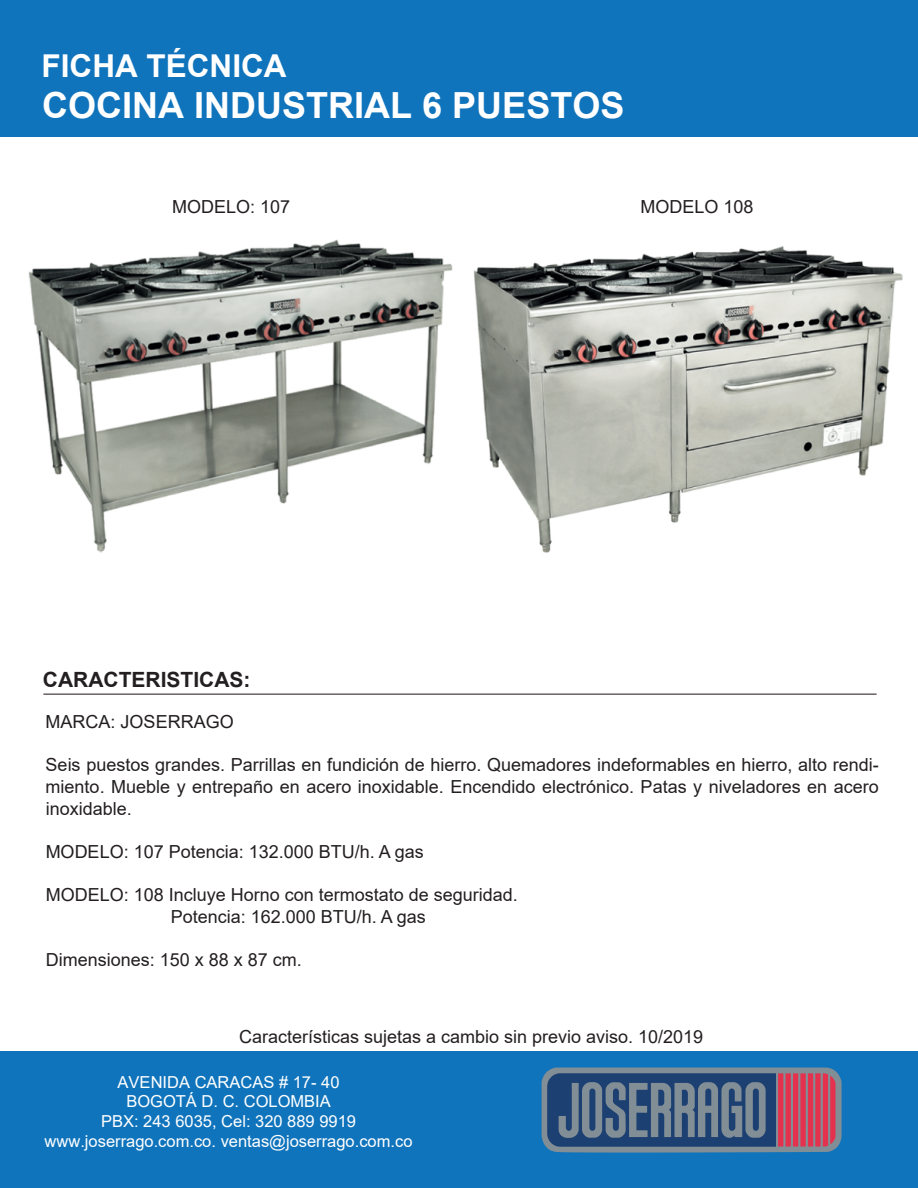
<style>
.page{position:relative;width:918px;height:1188px;background:#fff}
.page>*{position:absolute;margin:0;border:0;box-sizing:border-box;transform-origin:0 0}
.t1{font:700 36px "Arial";color:#fff}
.t2{font:700 31.5px "Arial";color:#fff}
.t3{font:700 21px "Arial";color:#231f20}
.t4{font:18px/21.6px "Arial";color:#231f20;text-align:justify}
.t5{font:16.5px/19.8px "Arial";color:#fff;text-align:center}
</style>
<div class="page">
<div style="left:0;top:1052px;width:918px;height:136px;background:#1074bc"></div>
<div style="left:0;top:0;width:918px;height:136px;background:#1074bc"></div>
<svg style="left:542px;top:1068px;width:300px;height:85px;background:#676580"></svg>
<hr style="left:43px;top:694px;width:834px;height:1px;background:#1e1013">
<img style="left:28px;top:239px;width:425px;height:314px">
<img style="left:473px;top:246px;width:430px;height:307px">
<h2 class="t2" style="left:42px;top:43px;width:246px">FICHA TÉCNICA</h2>
<h1 class="t1" style="left:42px;top:80px;width:584px">COCINA INDUSTRIAL 6 PUESTOS</h1>
<p class="t4" style="left:172px;top:195px;width:120px">MODELO: 107</p>
<p class="t4" style="left:641px;top:195px;width:115px">MODELO 108</p>
<p class="t3" style="left:43px;top:664px;width:209px">CARACTERISTICAS:</p>
<p class="t4" style="left:46px;top:711px;width:190px">MARCA: JOSERRAGO</p>
<p class="t4" style="left:46px;top:754px;width:835px">Seis puestos grandes. Parrillas en fundición de hierro. Quemadores indeformables en hierro, alto rendi&shy;miento. Mueble y entrepaño en acero inoxidable. Encendido electrónico. Patas y niveladores en acero inoxidable.</p>
<p class="t4" style="left:46px;top:841px;width:380px">MODELO: 107 Potencia: 132.000 BTU/h. A gas</p>
<p class="t4" style="left:171px;top:884px;width:349px;text-indent:-125px">MODELO: 108 Incluye Horno con termostato de seguridad.<br>Potencia: 162.000 BTU/h. A gas</p>
<p class="t4" style="left:46px;top:949px;width:258px">Dimensiones: 150 x 88 x 87 cm.</p>
<p class="t4" style="left:239px;top:1026px;width:466px">Características sujetas a cambio sin previo aviso. 10/2019</p>
<p class="t5" style="left:45px;top:1072px;width:369px">AVENIDA CARACAS # 17- 40<br>BOGOTÁ D. C. COLOMBIA<br>PBX: 243 6035, Cel: 320 889 9919 www.joserrago.com.co. ventas@joserrago.com.co</p>
</div>
